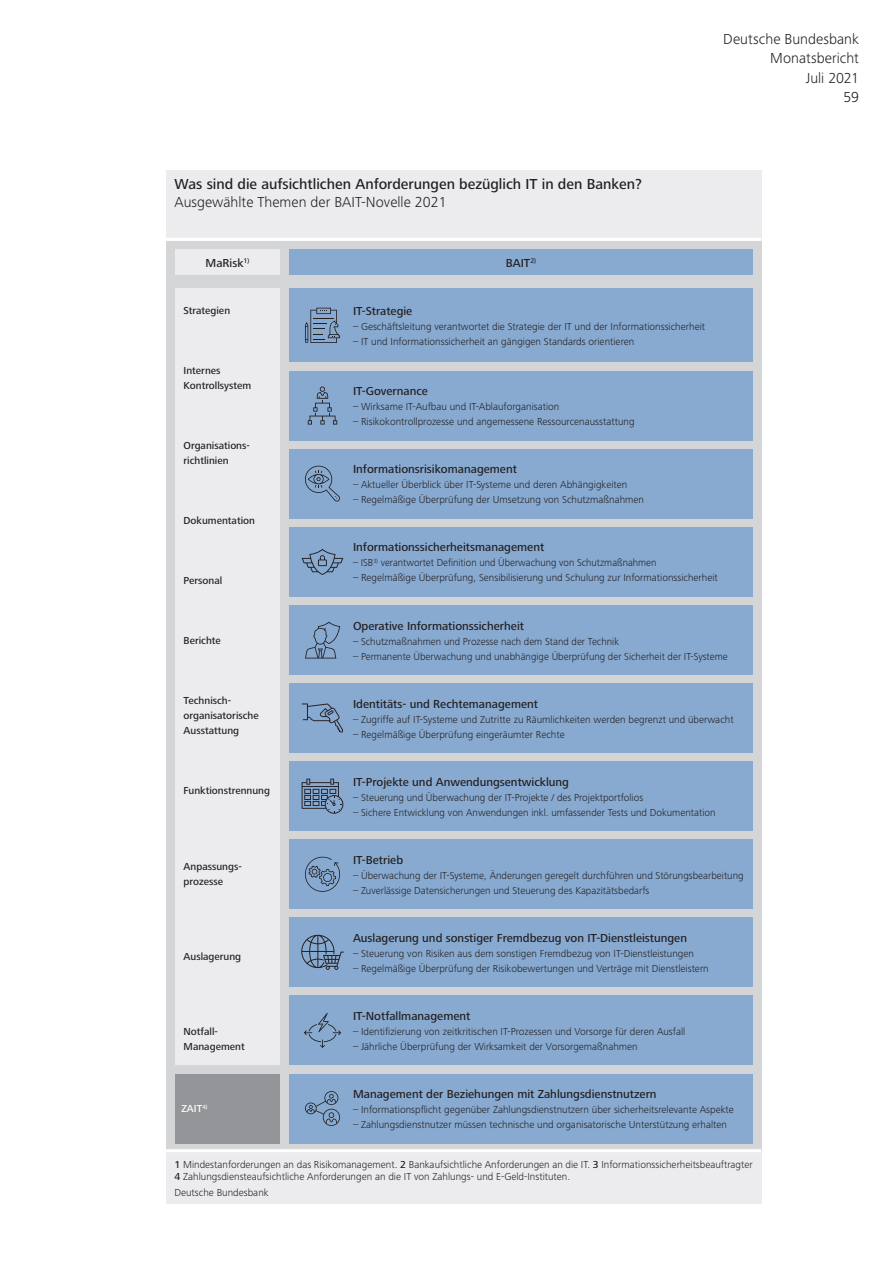
<style>
.page{position:relative;width:893px;height:1263px;background:#fff}
.page>*{position:absolute;margin:0;border:0;box-sizing:border-box;transform-origin:0 0}
.t1{font:500 15px/18px "Frutiger Next LTCE";color:#231f20}
.t2{font:300 15px/19.4px "Frutiger Next LTW1 G";letter-spacing:.005em;color:#231f20;text-align:right}
.t3{font:500 12px "Frutiger Next LTCE";color:#231f20}
.t4{font:300 10.5px/12px "Frutiger Next LTCE";color:#231f20}
.t5{font:500 10.5px/15px "Frutiger Next LTCE";color:#231f20}
.t6{font:500 10.5px "Frutiger Next LTCE";color:#fff}
.t7{font:500 7.05px "Frutiger Next LTCE";color:#231f20}
.s1{font-weight:300}
.s2{font-weight:500}
</style>
<div class="page">
<div style="left:166px;top:170px;width:595px;height:1033px;background:#ececee"></div>
<div style="left:166px;top:241px;width:595px;height:910px;background:#d4d5d7"></div>
<hr style="left:166px;top:238px;width:595px;height:3px;background:#fff">
<hr style="left:166px;top:1149px;width:595px;height:3px;background:#fff">
<div style="left:289px;top:918px;width:464px;height:69px;background:#88aad1"></div>
<div style="left:289px;top:289px;width:464px;height:73px;background:#88aad1"></div>
<div style="left:289px;top:449px;width:464px;height:69px;background:#88aad1"></div>
<div style="left:289px;top:527px;width:464px;height:69px;background:#88aad1"></div>
<div style="left:289px;top:605px;width:464px;height:69px;background:#88aad1"></div>
<div style="left:289px;top:840px;width:464px;height:69px;background:#88aad1"></div>
<div style="left:289px;top:371px;width:464px;height:69px;background:#88aad1"></div>
<div style="left:289px;top:762px;width:464px;height:69px;background:#88aad1"></div>
<div style="left:289px;top:996px;width:464px;height:69px;background:#88aad1"></div>
<div style="left:289px;top:1074px;width:464px;height:69px;background:#88aad1"></div>
<div style="left:289px;top:684px;width:464px;height:69px;background:#88aad1"></div>
<svg style="left:302px;top:703px;width:41px;height:30px"></svg>
<div style="left:175px;top:289px;width:104px;height:776px;background:#ececee"></div>
<svg style="left:305px;top:308px;width:35px;height:35px"></svg>
<svg style="left:305px;top:465px;width:35px;height:36px"></svg>
<svg style="left:308px;top:386px;width:29px;height:39px"></svg>
<svg style="left:305px;top:856px;width:35px;height:36px"></svg>
<svg style="left:305px;top:621px;width:35px;height:37px"></svg>
<svg style="left:302px;top:779px;width:41px;height:35px"></svg>
<svg style="left:304px;top:1013px;width:37px;height:35px"></svg>
<svg style="left:302px;top:549px;width:41px;height:26px"></svg>
<svg style="left:305px;top:1091px;width:35px;height:35px"></svg>
<svg style="left:301px;top:935px;width:43px;height:35px"></svg>
<div style="left:289px;top:249px;width:464px;height:26px;background:#88aad1"></div>
<div style="left:175px;top:249px;width:104px;height:26px;background:#ececee"></div>
<div style="left:175px;top:1074px;width:104px;height:69px;background:#939598"></div>
<h1 class="t2" style="left:723px;top:29px;width:137px">Deutsche Bundesbank<br>Monatsbericht<br>Juli 2021<br>59</h1>
<p class="t1" style="left:174px;top:176px;width:469px">Was sind die aufsichtlichen Anforderungen bezüglich IT in den Banken?<br><span class="s1">Ausgewählte Themen der BAIT-Novelle 2021</span></p>
<p class="t3" style="left:206px;top:256px;width:45px">MaRisk<sup>1)</sup></p>
<p class="t7" style="left:530px;top:256px;width:7px">2)</p>
<p class="t3" style="left:506px;top:256px;width:26px">BAIT</p>
<p class="t5" style="left:184px;top:303px;width:48px">Strategien</p>
<p class="t5" style="left:184px;top:363px;width:69px">Internes<br>Kontrollsystem</p>
<p class="t5" style="left:184px;top:438px;width:68px">Organisations&shy;richtlinien</p>
<p class="t5" style="left:184px;top:513px;width:73px">Dokumentation</p>
<p class="t3" style="left:353px;top:304px;width:61px">IT-Strategie</p>
<p class="t4" style="left:353px;top:320px;width:354px">– Geschäftsleitung verantwortet die Strategie der IT und der Informationssicherheit</p>
<p class="t4" style="left:353px;top:335px;width:283px">– IT und Informationssicherheit an gängigen Standards orientieren</p>
<p class="t3" style="left:353px;top:384px;width:77px">IT-Governance</p>
<p class="t4" style="left:353px;top:401px;width:208px">– Wirksame IT-Aufbau und IT-Ablauforganisation</p>
<p class="t4" style="left:353px;top:416px;width:283px">– Risikokontrollprozesse und angemessene Ressourcenausstattung</p>
<p class="t3" style="left:353px;top:462px;width:165px">Informationsrisikomanagement</p>
<p class="t4" style="left:353px;top:479px;width:276px">– Aktueller Überblick über IT-Systeme und deren Abhängigkeiten</p>
<p class="t4" style="left:353px;top:494px;width:293px">– Regelmäßige Überprüfung der Umsetzung von Schutzmaßnahmen</p>
<p class="t5" style="left:184px;top:573px;width:40px">Personal</p>
<p class="t5" style="left:184px;top:633px;width:39px">Berichte</p>
<p class="t5" style="left:184px;top:693px;width:77px">Technisch&shy;organisatorische<br>Ausstattung</p>
<p class="t5" style="left:184px;top:783px;width:88px">Funktionstrennung</p>
<p class="t5" style="left:184px;top:859px;width:60px">Anpassungs&shy;prozesse</p>
<p class="t5" style="left:184px;top:949px;width:59px">Auslagerung</p>
<p class="t5" style="left:184px;top:1024px;width:63px">Notfall-<br>Management</p>
<p class="t6" style="left:181px;top:1103px;width:28px">ZAIT<sup>4)</sup></p>
<p class="t3" style="left:353px;top:540px;width:193px">Informationssicherheitsmanagement</p>
<p class="t4" style="left:353px;top:557px;width:305px">– ISB<sup>3)</sup> verantwortet Definition und Überwachung von Schutzmaßnahmen</p>
<p class="t4" style="left:353px;top:572px;width:366px">– Regelmäßige Überprüfung, Sensibilisierung und Schulung zur Informationssicherheit</p>
<p class="t3" style="left:353px;top:619px;width:173px">Operative Informationssicherheit</p>
<p class="t4" style="left:353px;top:635px;width:267px">– Schutzmaßnahmen und Prozesse nach dem Stand der Technik</p>
<p class="t4" style="left:353px;top:650px;width:376px">– Permanente Überwachung und unabhängige Überprüfung der Sicherheit der IT-Systeme</p>
<p class="t3" style="left:353px;top:697px;width:187px">Identitäts- und Rechtemanagement</p>
<p class="t4" style="left:353px;top:713px;width:382px">– Zugriffe auf IT-Systeme und Zutritte zu Räumlichkeiten werden begrenzt und überwacht</p>
<p class="t4" style="left:353px;top:728px;width:213px">– Regelmäßige Überprüfung eingeräumter Rechte</p>
<p class="t3" style="left:353px;top:775px;width:218px">IT-Projekte und Anwendungsentwicklung</p>
<p class="t4" style="left:353px;top:791px;width:292px">– Steuerung und Überwachung der IT-Projekte / des Projektportfolios</p>
<p class="t4" style="left:353px;top:806px;width:364px">– Sichere Entwicklung von Anwendungen inkl. umfassender Tests und Dokumentation</p>
<p class="t3" style="left:353px;top:853px;width:52px">IT-Betrieb</p>
<p class="t4" style="left:353px;top:869px;width:392px">– Überwachung der IT-Systeme, Änderungen geregelt durchführen und Störungsbearbeitung</p>
<p class="t4" style="left:353px;top:884px;width:298px">– Zuverlässige Datensicherungen und Steuerung des Kapazitätsbedarfs</p>
<p class="t3" style="left:353px;top:931px;width:336px">Auslagerung und sonstiger Fremdbezug von IT-Dienstleistungen</p>
<p class="t4" style="left:353px;top:947px;width:342px">– Steuerung von Risiken aus dem sonstigen Fremdbezug von IT-Dienstleistungen</p>
<p class="t4" style="left:353px;top:962px;width:357px">– Regelmäßige Überprüfung der Risikobewertungen und Verträge mit Dienstleistern</p>
<p class="t3" style="left:353px;top:1009px;width:119px">IT-Notfallmanagement</p>
<p class="t4" style="left:353px;top:1025px;width:334px">– Identifizierung von zeitkritischen IT-Prozessen und Vorsorge für deren Ausfall</p>
<p class="t4" style="left:353px;top:1040px;width:286px">– Jährliche Überprüfung der Wirksamkeit der Vorsorgemaßnahmen</p>
<p class="t3" style="left:353px;top:1087px;width:305px">Management der Beziehungen mit Zahlungsdienstnutzern</p>
<p class="t4" style="left:353px;top:1103px;width:382px">– Informationspflicht gegenüber Zahlungsdienstnutzern über sicherheitsrelevante Aspekte</p>
<p class="t4" style="left:353px;top:1118px;width:376px">– Zahlungsdienstnutzer müssen technische und organisatorische Unterstützung erhalten</p>
<p class="t4" style="left:174px;top:1158px;width:580px"><span class="s2">1</span> Mindestanforderungen an das Risikomanagement. <span class="s2">2</span> Bankaufsichtliche Anforderungen an die IT. <span class="s2">3</span> Informationssicherheitsbeauftragter<br><span class="s2">4</span> Zahlungsdiensteaufsichtliche Anforderungen an die IT von Zahlungs- und E-Geld-Instituten.</p>
<p class="t4" style="left:174px;top:1186px;width:96px">Deutsche Bundesbank</p>
</div>
